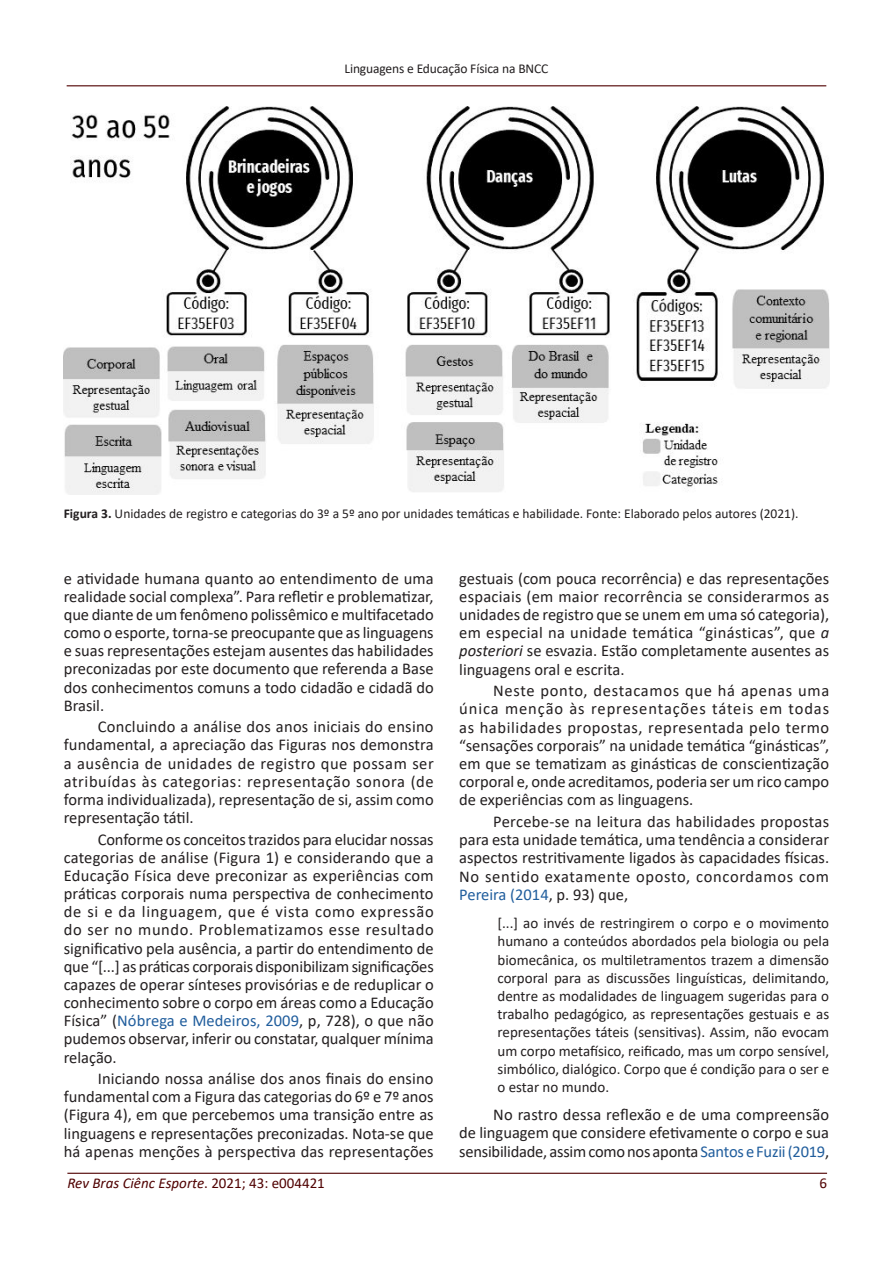
<style>
.page{position:relative;width:893px;height:1263px;background:#fff}
.page>*{position:absolute;margin:0;border:0;box-sizing:border-box;transform-origin:0 0}
.Paragraph{font:16.5px/18.1px "Calibri";color:#231f20;text-align:justify}
.t1{font:15px/18.1px "Calibri";color:#231f20;text-align:justify}
.t2{font:italic 15px "Calibri";color:#500202}
.t3{font:15px "Calibri";color:#500202}
.FigureCaption{font:13.5px "Calibri";color:#231f20}
.s1{font-weight:700}
.s2{color:#215e9d}
.s3{font-style:italic}
.s4{font-style:normal}
</style>
<div class="page">
<hr style="left:67px;top:1173px;width:760px;height:1px;background:#500202">
<hr style="left:67px;top:85px;width:759px;height:1px;background:#500202">
<img style="left:64px;top:106px;width:765px;height:389px">
<p class="FigureCaption" style="left:344px;top:59px;width:205px">Linguagens e Educação Física na BNCC</p>
<p class="FigureCaption" style="left:64px;top:504px;width:736px"><span class="s1">Figura 3.</span> Unidades de registro e categorias do 3º a 5º ano por unidades temáticas e habilidade. Fonte: Elaborado pelos autores (2021).</p>
<p class="Paragraph" style="left:64px;top:569px;width:371px">e atividade humana quanto ao entendimento de uma realidade social complexa”. Para refletir e problematizar, que diante de um fenômeno polissêmico e multifacetado como o esporte, torna-se preocupante que as linguagens e suas representações estejam ausentes das habilidades preconizadas por este documento que referenda a Base dos conhecimentos comuns a todo cidadão e cidadã do Brasil.</p>
<p class="Paragraph" style="left:64px;top:717px;width:371px;text-indent:34px">Concluindo a análise dos anos iniciais do ensino fundamental, a apreciação das Figuras nos demonstra a ausência de unidades de registro que possam ser atribuídas às categorias: representação sonora (de forma individualizada), representação de si, assim como representação tátil.</p>
<p class="Paragraph" style="left:64px;top:830px;width:371px;text-indent:34px">Conforme os conceitos trazidos para elucidar nossas categorias de análise (Figura 1) e considerando que a Educação Física deve preconizar as experiências com práticas corporais numa perspectiva de conhecimento de si e da linguagem, que é vista como expressão do ser no mundo. Problematizamos esse resultado significativo pela ausência, a partir do entendimento de que “[...] as práticas corporais disponibilizam significações capazes de operar sínteses provisórias e de reduplicar o conhecimento sobre o corpo em áreas como a Educação Física” (<span class="s2">Nóbrega e Medeiros, 2009</span>, p, 728), o que não pudemos observar, inferir ou constatar, qualquer mínima relação.</p>
<p class="Paragraph" style="left:64px;top:1069px;width:371px;text-indent:34px">Iniciando nossa análise dos anos finais do ensino fundamental com a Figura das categorias do 6º e 7º anos (Figura 4), em que percebemos uma transição entre as linguagens e representações preconizadas. Nota-se que há apenas menções à perspectiva das representações</p>
<p class="Paragraph" style="left:459px;top:569px;width:371px">gestuais (com pouca recorrência) e das representações espaciais (em maior recorrência se considerarmos as unidades de registro que se unem em uma só categoria), em especial na unidade temática “ginásticas”, que <span class="s3">a posteriori</span> se esvazia. Estão completamente ausentes as linguagens oral e escrita.</p>
<p class="Paragraph" style="left:459px;top:681px;width:371px;text-indent:34px">Neste ponto, destacamos que há apenas uma única menção às representações táteis em todas as habilidades propostas, representada pelo termo “sensações corporais” na unidade temática “ginásticas”, em que se tematizam as ginásticas de conscientização corporal e, onde acreditamos, poderia ser um rico campo de experiências com as linguagens.</p>
<p class="Paragraph" style="left:459px;top:812px;width:371px;text-indent:34px">Percebe-se na leitura das habilidades propostas para esta unidade temática, uma tendência a considerar aspectos restritivamente ligados às capacidades físicas.<br>No sentido exatamente oposto, concordamos com <span class="s2">Pereira (2014</span>, p. 93) que,</p>
<p class="t1" style="left:497px;top:914px;width:333px">[...] ao invés de restringirem o corpo e o movimento humano a conteúdos abordados pela biologia ou pela biomecânica, os multiletramentos trazem a dimensão corporal para as discussões linguísticas, delimitando, dentre as modalidades de linguagem sugeridas para o trabalho pedagógico, as representações gestuais e as representações táteis (sensitivas). Assim, não evocam um corpo metafísico, reificado, mas um corpo sensível, simbólico, dialógico. Corpo que é condição para o ser e o estar no mundo.</p>
<p class="Paragraph" style="left:459px;top:1105px;width:371px;text-indent:34px">No rastro dessa reflexão e de uma compreensão de linguagem que considere efetivamente o corpo e sua sensibilidade, assim como nos aponta <span class="s2">Santos e Fuzii (2019</span>,</p>
<p class="t2" style="left:67px;top:1172px;width:259px">Rev Bras Ciênc Esporte<span class="s4">. 2021; 43: e004421</span></p>
<p class="t3" style="left:819px;top:1172px;width:9px">6</p>
</div>
